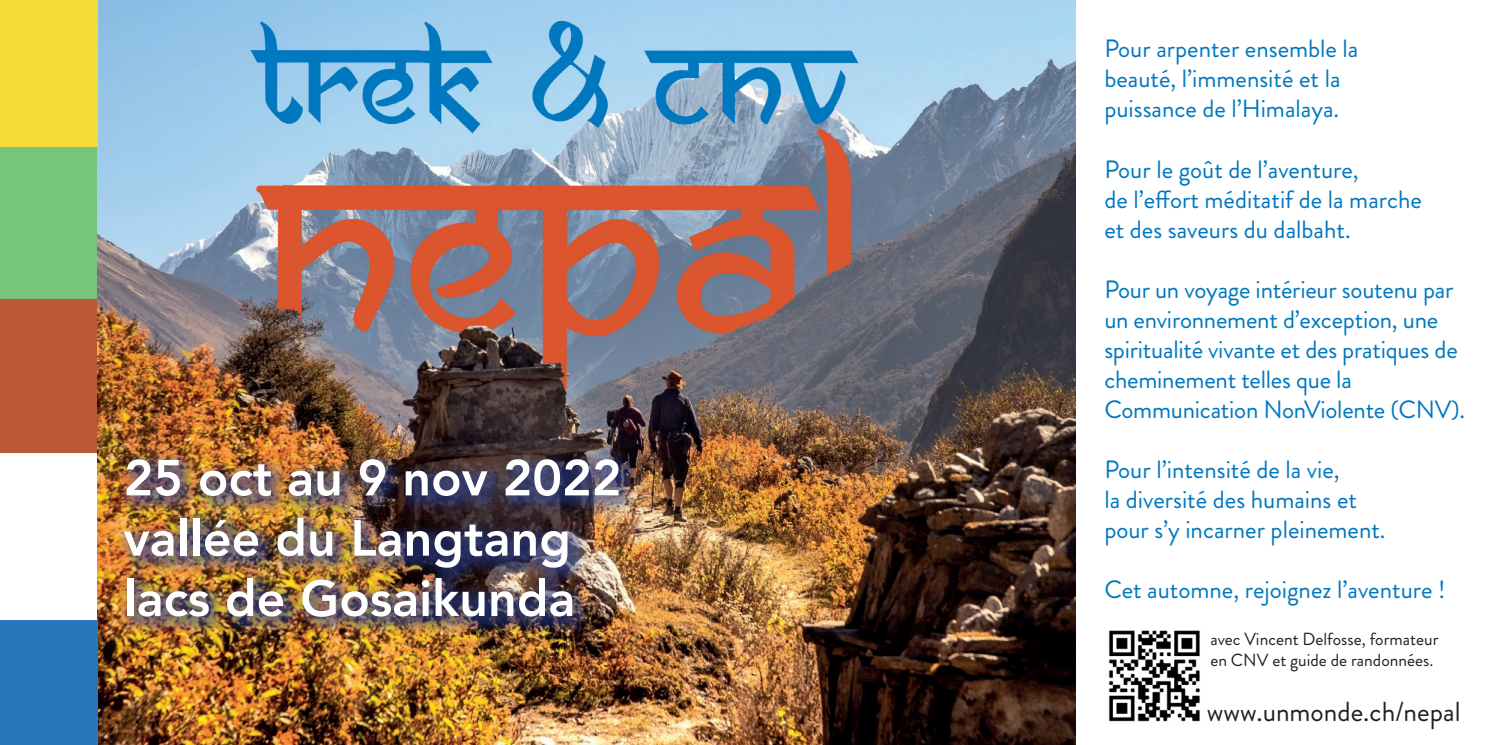
<style>
.page{position:relative;width:1489px;height:745px;background:#fff}
.page>*{position:absolute;margin:0;border:0;box-sizing:border-box;transform-origin:0 0}
.t1{font:800 50.25px/60.2px "Avenir";color:#fff}
.t2{font:27.5px "Brandon Grotesque";color:#231f20}
.t3{font:25px/30px "Brandon Grotesque";color:#0077c0}
.t4{font:17.5px/21px "Brandon Grotesque";color:#231f20}
</style>
<div class="page">
<img style="left:1108px;top:630px;width:92px;height:92px">
<img style="left:97px;top:0;width:978px;height:744px">
<div style="left:0;top:620px;width:97px;height:124px;background:#2976bc"></div>
<div style="left:0;top:146px;width:97px;height:153px;background:#77c57d"></div>
<div style="left:0;top:299px;width:97px;height:153px;background:#b95332"></div>
<div style="left:0;top:0;width:97px;height:146px;background:#f3db38"></div>
<div style="left:114px;top:449px;width:525px;height:188px;background:#253f8e;opacity:.6"></div>
<h1 class="t1" style="left:124px;top:447px;width:499px">25 oct au 9 nov 2022 vallée du Langtang lacs de Gosaikunda</h1>
<p class="t3" style="left:1104px;top:34px;width:255px">Pour arpenter ensemble la beauté, l’immensité et la puissance de l’Himalaya.</p>
<p class="t3" style="left:1104px;top:154px;width:319px">Pour le goût de l’aventure,<br>de l’effort méditatif de la marche et des saveurs du dalbaht.</p>
<p class="t3" style="left:1104px;top:274px;width:362px">Pour un voyage intérieur soutenu par un environnement d’exception, une spiritualité vivante et des pratiques de cheminement telles que la Communication NonViolente (CNV).</p>
<p class="t3" style="left:1104px;top:454px;width:283px">Pour l’intensité de la vie,<br>la diversité des humains et pour s’y incarner pleinement.</p>
<p class="t3" style="left:1104px;top:574px;width:342px">Cet automne, rejoignez l’aventure !</p>
<p class="t4" style="left:1210px;top:628px;width:230px">avec Vincent Delfosse, formateur en CNV et guide de randonnées.</p>
<p class="t2" style="left:1206px;top:691px;width:255px">www.unmonde.ch/nepal</p>
</div>
